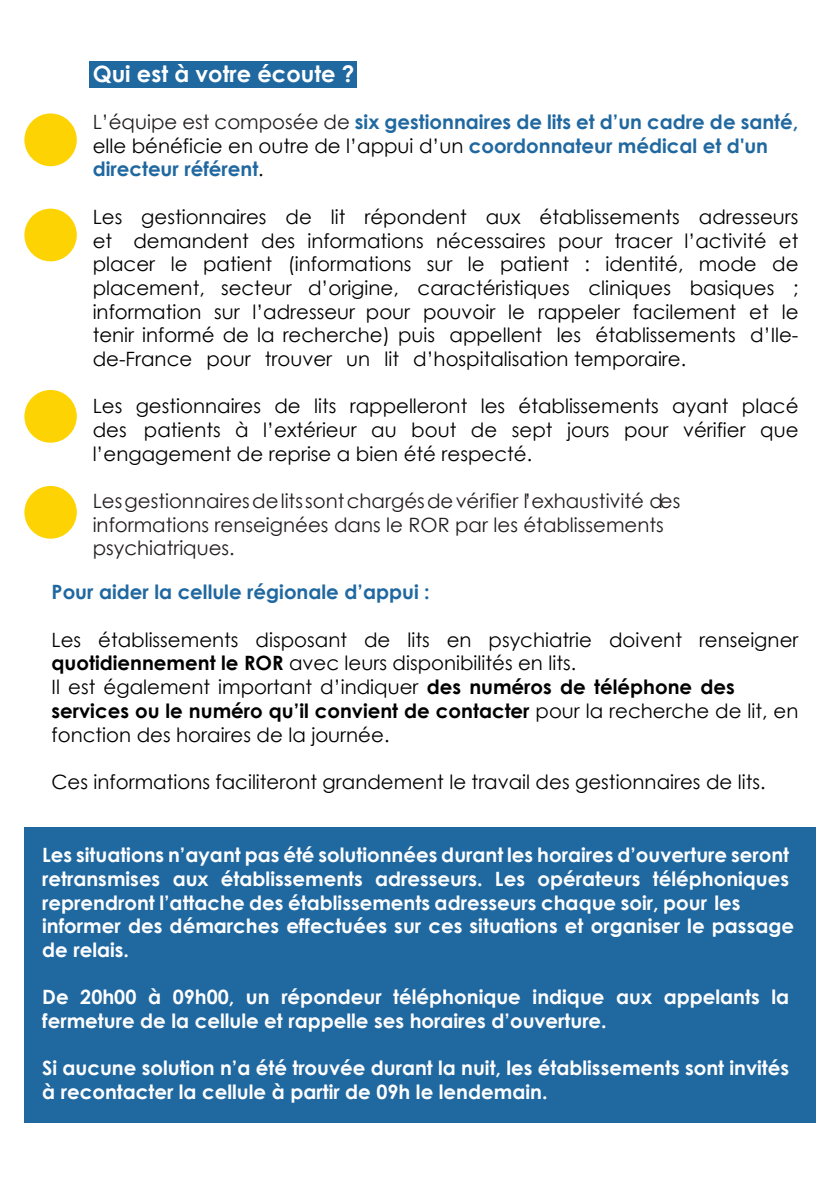
<style>
.page{position:relative;width:840px;height:1191px;background:#fff}
.page>*{position:absolute;margin:0;border:0;box-sizing:border-box;transform-origin:0 0}
.t1{font:700 22.6px "Century Gothic";color:#fff}
.t2{font:19.8px/23.6px "Century Gothic";color:#000;text-align:justify}
.t3{font:700 19.8px/23.6px "Century Gothic";color:#fff}
.t4{font:700 19.8px/23.6px "Century Gothic";color:#2068a0}
.t5{font:19.8px/23.6px "Century Gothic";color:#231f20}
.s1{font-weight:400;color:#231f20}
.s2{font-weight:400;color:#000}
.s3{font-weight:700}
</style>
<div class="page">
<div style="left:24px;top:827px;width:791px;height:296px;background:#2068a0"></div>
<div style="left:89px;top:61px;width:267px;height:27px;background:#2068a0"></div>
<div style="left:24px;top:113px;width:53px;height:53px;background:#fed304;border-radius:50%"></div>
<div style="left:24px;top:209px;width:53px;height:52px;background:#fed304;border-radius:50%"></div>
<div style="left:24px;top:390px;width:53px;height:53px;background:#fed304;border-radius:50%"></div>
<div style="left:24px;top:486px;width:53px;height:53px;background:#fed304;border-radius:50%"></div>
<p class="t1" style="left:93px;top:56px;width:263px">Qui est à votre écoute ?</p>
<p class="t4" style="left:93px;top:109px;width:706px"><span class="s1">L’équipe est composée de</span> six gestionnaires de lits et d’un cadre de santé, <span class="s2">elle bénéficie en outre de l’appui d’un</span> coordonnateur médical et d'un directeur référent<span class="s2">.</span></p>
<p class="t2" style="left:93px;top:204px;width:707px">Les gestionnaires de lit répondent aux établissements adresseurs et demandent des informations nécessaires pour tracer l’activité et placer le patient (informations sur le patient : identité, mode de placement, secteur d’origine, caractéristiques cliniques basiques ; information sur l’adresseur pour pouvoir le rappeler facilement et le tenir informé de la recherche) puis appellent les établissements d’Ile&shy;de-France pour trouver un lit d’hospitalisation temporaire.</p>
<p class="t2" style="left:93px;top:394px;width:707px">Les gestionnaires de lits rappelleront les établissements ayant placé des patients à l’extérieur au bout de sept jours pour vérifier que l’engagement de reprise a bien été respecté.</p>
<p class="t5" style="left:93px;top:489px;width:588px">Les gestionnaires de lits sont chargés de vérifier l’exhaustivité des informations renseignées dans le ROR par les établissements psychiatriques.</p>
<p class="t4" style="left:52px;top:579px;width:379px">Pour aider la cellule régionale d’appui :</p>
<p class="t2" style="left:52px;top:627px;width:748px;text-align:left">Les établissements disposant de lits en psychiatrie doivent renseigner <span class="s3">quotidiennement le ROR</span> avec leurs disponibilités en lits.<br>Il est également important d’indiquer <span class="s3">des numéros de téléphone des services ou le numéro qu’il convient de contacter</span> pour la recherche de lit, en fonction des horaires de la journée.</p>
<p class="t2" style="left:52px;top:770px;width:715px">Ces informations faciliteront grandement le travail des gestionnaires de lits.</p>
<p class="t3" style="left:42px;top:842px;width:753px">Les situations n’ayant pas été solutionnées durant les horaires d’ouverture seront retransmises aux établissements adresseurs. Les opérateurs téléphoniques reprendront l’attache des établissements adresseurs chaque soir, pour les informer des démarches effectuées sur ces situations et organiser le passage de relais.</p>
<p class="t3" style="left:42px;top:984px;width:748px">De 20h00 à 09h00, un répondeur téléphonique indique aux appelants la fermeture de la cellule et rappelle ses horaires d’ouverture.</p>
<p class="t3" style="left:42px;top:1055px;width:748px">Si aucune solution n’a été trouvée durant la nuit, les établissements sont invités à recontacter la cellule à partir de 09h le lendemain.</p>
</div>
